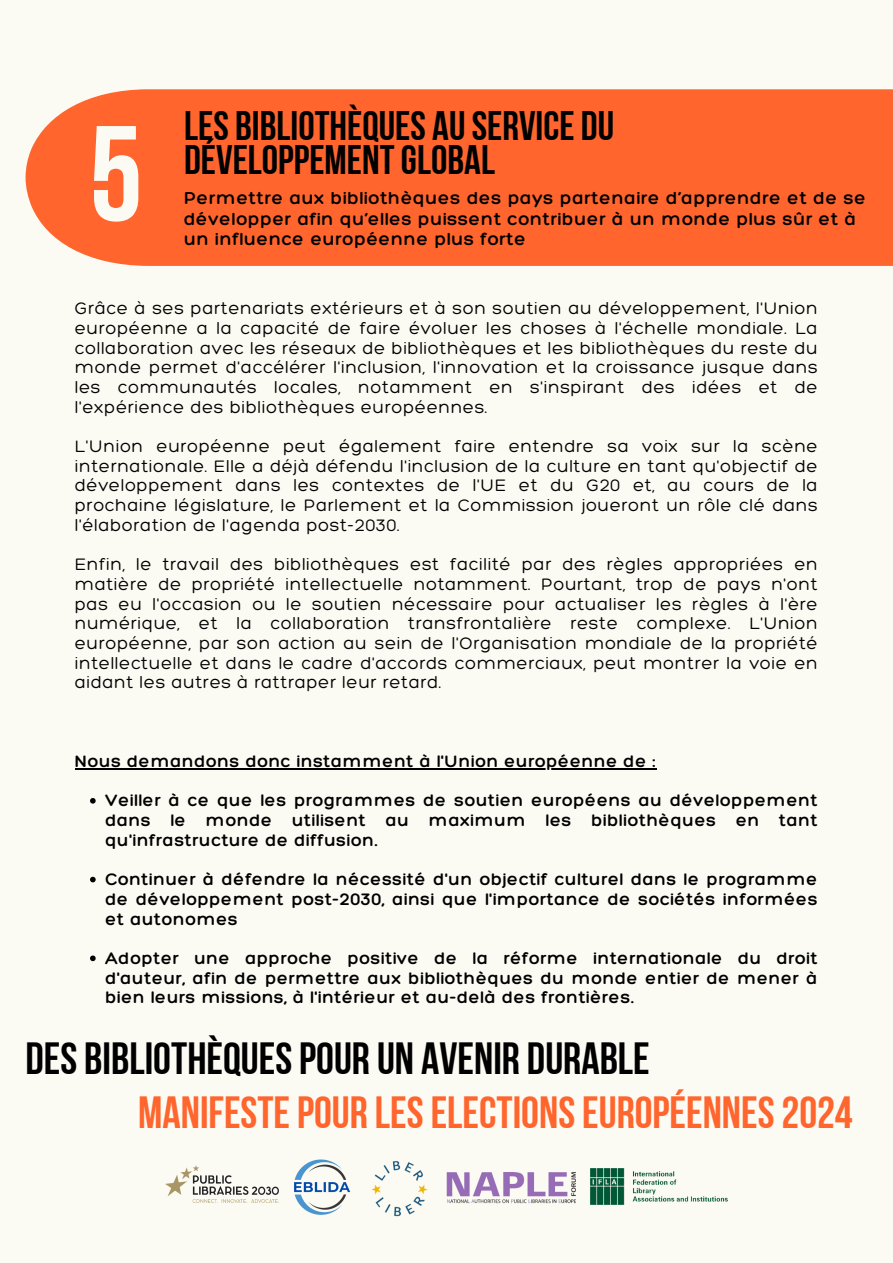
<style>
.page{position:relative;width:893px;height:1263px;background:#fbfbf3}
.page>*{position:absolute;margin:0;border:0;box-sizing:border-box;transform-origin:0 0}
.t1{font:135px "Bebas Neue Cyrillic";color:#fbfbf3}
.t2{font:45px "Bebas Neue Cyrillic";color:#ff652d}
.t3{font:45px "Bebas Neue Cyrillic";color:#000}
.t4{font:41.25px/33.8px "Bebas Neue Cyrillic";color:#000}
.t5{font:300 18.75px/20.2px "Hero";letter-spacing:.035em;color:#000}
.t6{font:300 18px/19.6px "Hero";letter-spacing:.035em;color:#000;text-align:justify}
.t7{font:300 18px/19.6px "Hero";letter-spacing:.035em;color:#000;text-align:justify}
</style>
<div class="page">
<div style="left:26px;top:89px;width:867px;height:177px;background:#ff652d"></div>
<hr style="left:75px;top:768px;width:581px;height:2px;background:#000">
<svg style="left:90px;top:798px;width:6px;height:6px"></svg>
<svg style="left:90px;top:877px;width:6px;height:5px"></svg>
<svg style="left:90px;top:955px;width:6px;height:6px"></svg>
<img style="left:165px;top:1165px;width:114px;height:38px">
<img style="left:294px;top:1159px;width:57px;height:56px">
<img style="left:590px;top:1168px;width:138px;height:37px">
<img style="left:446px;top:1172px;width:129px;height:32px">
<img style="left:371px;top:1161px;width:57px;height:56px">
<h1 class="t1" style="left:89px;top:119px;width:55px">5</h1>
<h1 class="t4" style="left:184px;top:113px;width:431px">LES BIBLIOTHÈQUES AUSERVICE DU<br>DÉVELOPPEMENTGLOBAL</h1>
<p class="t5" style="left:184px;top:188px;width:683px">Permettre aux bibliothèques des pays partenaire d’apprendre et de se développer afin qu’elles puissent contribuer à un monde plus sûr et à un influence européenne plus forte</p>
<p class="t6" style="left:75px;top:298px;width:744px">Grâce à ses partenariats extérieurs et à son soutien au développement, l'Union européenne a la capacité de faire évoluer les choses à l'échelle mondiale. La collaboration avec les réseaux de bibliothèques et les bibliothèques du reste du monde permet d'accélérer l'inclusion, l'innovation et la croissance jusque dans les communautés locales, notamment en s'inspirant des idées et de l'expérience des bibliothèques européennes.</p>
<p class="t6" style="left:75px;top:436px;width:744px">L'Union européenne peut également faire entendre sa voix sur la scène internationale. Elle a déjà défendu l'inclusion de la culture en tant qu'objectif de développement dans les contextes de l'UE et du G20 et, au cours de la prochaine législature, le Parlement et la Commission joueront un rôle clé dans l'élaboration de l'agenda post-2030.</p>
<p class="t6" style="left:75px;top:554px;width:744px">Enfin, le travail des bibliothèques est facilité par des règles appropriées en matière de propriété intellectuelle notamment. Pourtant, trop de pays n'ont pas eu l'occasion ou le soutien nécessaire pour actualiser les règles à l'ère numérique, et la collaboration transfrontalière reste complexe. L'Union européenne, par son action au sein de l'Organisation mondiale de la propriété intellectuelle et dans le cadre d'accords commerciaux, peut montrer la voie en aidant les autres à rattraper leur retard.</p>
<p class="t7" style="left:75px;top:751px;width:582px">Nous demandons donc instamment à l'Union européenne de :</p>
<p class="t7" style="left:105px;top:790px;width:714px">Veiller à ce que les programmes de soutien européens au développement dans le monde utilisent au maximum les bibliothèques en tant qu'infrastructure de diffusion.</p>
<p class="t7" style="left:105px;top:869px;width:714px">Continuer à défendre la nécessité d'un objectif culturel dans le programme de développement post-2030, ainsi que l'importance de sociétés informées et autonomes</p>
<p class="t7" style="left:105px;top:948px;width:714px">Adopter une approche positive de la réforme internationale du droit d'auteur, afin de permettre aux bibliothèques du monde entier de mener à bien leurs missions, à l'intérieur et au-delà des frontières.</p>
<p class="t3" style="left:26px;top:1040px;width:626px">DES BIBLIOTHÈQUESPOUR UN AVENIR DURABLE</p>
<h1 class="t2" style="left:138px;top:1094px;width:716px">MANIFESTEPOUR LESELECTIONSEUROPÉENNES2024</h1>
</div>
